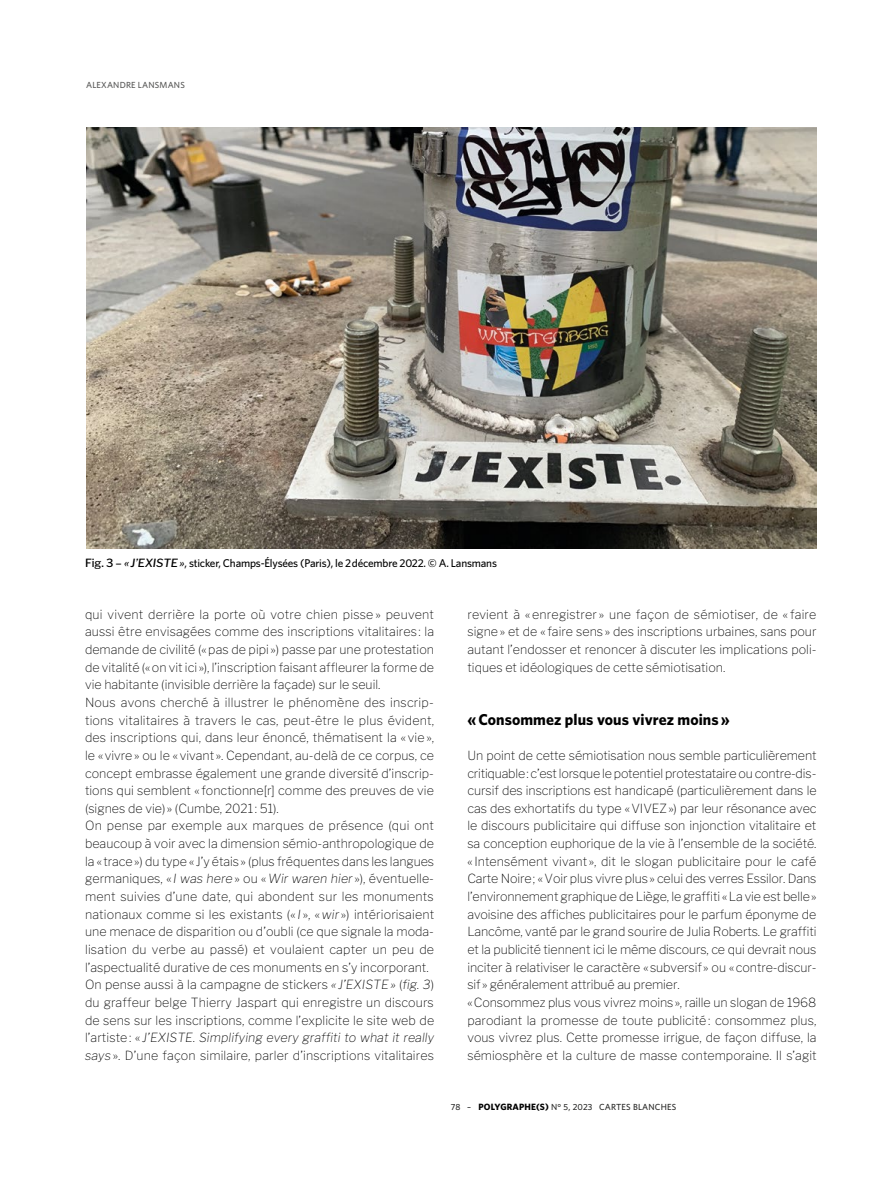
<style>
.page{position:relative;width:893px;height:1191px;background:#fff}
.page>*{position:absolute;margin:0;border:0;box-sizing:border-box;transform-origin:0 0}
.t1{font:700 15.75px "Whitney";letter-spacing:.005em;color:#000}
.t2{font:100 12.45px/17.7px "Libre Franklin";color:#000}
.t3{font:500 11.25px "Whitney";letter-spacing:-.015em;color:#000}
.t4{font:500 8.85px "Whitney";letter-spacing:.02em;color:#282827}
.t5{font:500 8.85px "Whitney";letter-spacing:.02em;color:#575756}
.s1{font-family:"Libre Franklin"}
.s2{font-family:"Libre Franklin";font-style:italic}
.s3{font-style:italic}
.s4{font-weight:700;font-size:9.15px;color:#000}
</style>
<div class="page">
<img style="left:86px;top:128px;width:730px;height:420px">
<p class="t5" style="left:86px;top:79px;width:58px">Alexan dre lans</p>
<p class="t5" style="left:160px;top:79px;width:15px">mans</p>
<p class="t3" style="left:85px;top:556px;width:413px"><span class="s1">Fig. 3 –</span> <span class="s2">« J’EXISTE»</span>, sticker, Champs-Élysées (Paris), le 2 décembre 2022. © A. Lansmans</p>
<p class="t2" style="left:85px;top:605px;width:351px">qui vivent derrière la porte où votre chien pisse » peuvent aussi être envisagées comme des inscriptions vitalitaires: la demande de civilité («pas de pipi ») passe par une protestation de vitalité («on vit ici »), l’inscription faisant affleurer la forme de vie habitante (invisible derrière la façade) sur le seuil.<br>Nous avons cherché à illustrer le phénomène des inscrip&shy;tions vitalitaires à travers le cas, peut-être le plus évident, des inscriptions qui, dans leur énoncé, thématisent la « vie», le «vivre» ou le «vivant ». Cependant, au-delà de ce corpus, ce concept embrasse également une grande diversité d’inscrip&shy;tions qui semblent « fonctionne[r] comme des preuves de vie (signes de vie) » (Cumbe, 2021 : 51).<br>On pense par exemple aux marques de présence (qui ont beaucoup à voir avec la dimension sémio-anthropologique de la « trace») du type « J’y étais» (plus fréquentes dans les langues germaniques, « <span class="s3">I was here</span>» ou «<span class="s3">Wir waren hier</span> »), éventuelle&shy;ment suivies d’une date, qui abondent sur les monuments nationaux comme si les existants (« <span class="s3">I</span> », «<span class="s3">wir</span> ») intériorisaient une menace de disparition ou d’oubli (ce que signale la moda&shy;lisation du verbe au passé) et voulaient capter un peu de l’aspectualité durative de ces monuments en s’y incorporant.<br>On pense aussi à la campagne de stickers <span class="s3">« J’EXISTE»</span> (<span class="s3">fig. 3</span>) du graffeur belge Thierry Jaspart qui enregistre un discours de sens sur les inscriptions, comme l’explicite le site web de l’artiste: « <span class="s3">J’EXISTE. Simplifying every graffiti to what it really says</span> ». D’une façon similaire, parler d’inscriptions vitalitaires</p>
<p class="t2" style="left:467px;top:605px;width:351px;text-align:justify">revient à « enregistrer » une façon de sémiotiser, de « faire signe» et de « faire sens» des inscriptions urbaines, sans pour autant l’endosser et renoncer à discuter les implications poli&shy;tiques et idéologiques de cette sémiotisation.</p>
<p class="t1" style="left:467px;top:709px;width:264px">«Consommez plus vous vivrez moins»</p>
<p class="t2" style="left:467px;top:746px;width:351px">Un point de cette sémiotisation nous semble particulièrement critiquable: c’est lorsque le potentiel protestataire ou contre-dis&shy;cursif des inscriptions est handicapé (particulièrement dans le cas des exhortatifs du type «VIVEZ») par leur résonance avec le discours publicitaire qui diffuse son injonction vitalitaire et sa conception euphorique de la vie à l’ensemble de la société. « Intensément vivant », dit le slogan publicitaire pour le café Carte Noire; «Voir plus vivre plus» celui des verres Essilor. Dans l’environnement graphique de Liège, le graffiti «La vie est belle» avoisine des affiches publicitaires pour le parfum éponyme de Lancôme, vanté par le grand sourire de Julia Roberts. Le graffiti et la publicité tiennent ici le même discours, ce qui devrait nous inciter à relativiser le caractère «subversif » ou «contre-discur&shy;sif » généralement attribué au premier.<br>«Consommez plus vous vivrez moins», raille un slogan de 1968 parodiant la promesse de toute publicité: consommez plus, vous vivrez plus. Cette promesse irrigue, de façon diffuse, la sémiosphère et la culture de masse contemporaine. Il s’agit</p>
<p class="t4" style="left:451px;top:1101px;width:227px">78 – <span class="s4">POLYGRAPHE(S)</span> N° 5, 2023 CARTES BLANCHES</p>
</div>
